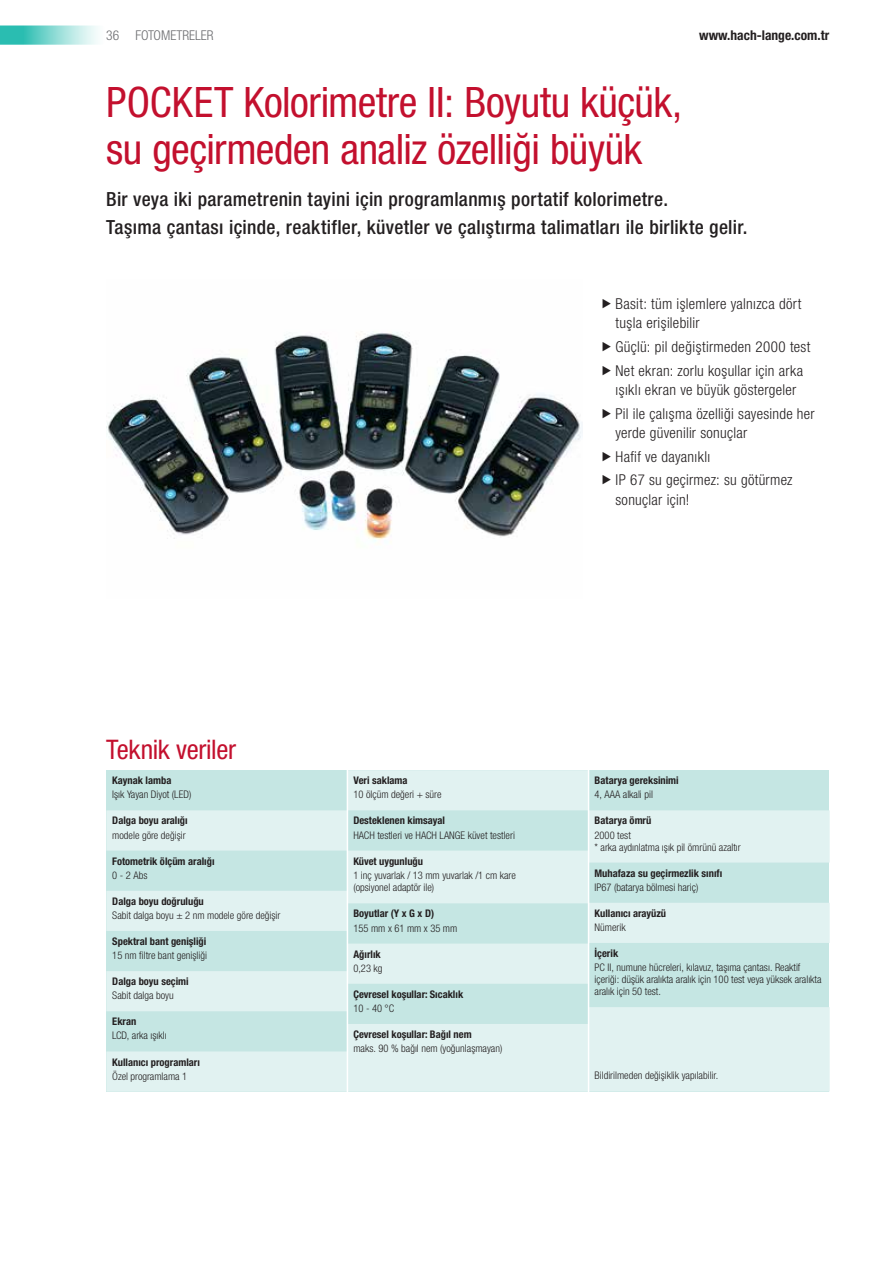
<style>
.page{position:relative;width:893px;height:1263px;background:#fff}
.page>*{position:absolute;margin:0;border:0;box-sizing:border-box;transform-origin:0 0}
._03_Headline_28_31_r{font:condensed 42px/46.5px "HL Helvetica Neue";letter-spacing:-.01em;color:#c3102e}
._05_Subline_18_25_5{font:condensed 27px "HL Helvetica Neue";letter-spacing:-.015em;color:#c3102e}
._04_Intro_13_19_blac{font:500 condensed 19.5px/28.5px "HL Helvetica Neue";letter-spacing:.015em;color:#231f20}
._09_Copy_10_12_7_bla{font:300 condensed 15px/19px "HL Helvetica Neue";letter-spacing:.02em;color:#231f20}
.t1{font:700 condensed 13.5px "HL Helvetica Neue";color:#231f20}
.t2{font:300 condensed 13.5px "HL Helvetica Neue";color:#6c6d70}
.CAT_Spec_Text{font:300 condensed 10.5px/12px "HL Helvetica Neue";color:#231f20}
.CAT_Spec_Header{font:700 condensed 10.5px "HL Helvetica Neue";color:#231f20}
</style>
<div class="page">
<svg style="left:0;top:26px;width:98px;height:19px;background:#81d7d0"></svg>
<div style="left:106px;top:770px;width:723px;height:321px;background:#c5e6e3"></div>
<img style="left:106px;top:331px;width:477px;height:211px">
<svg style="left:106px;top:810px;width:241px;height:282px;fill:#e1f2f1"></svg>
<svg style="left:348px;top:770px;width:240px;height:322px;fill:#e1f2f1"></svg>
<svg style="left:589px;top:810px;width:241px;height:281px;fill:#e1f2f1"></svg>
<hr style="left:347px;top:765px;width:1px;height:331px;background:#fff">
<hr style="left:588px;top:765px;width:1px;height:331px;background:#fff">
<p class="t2" style="left:106px;top:28px;width:109px">36 FOTOMETRELER</p>
<p class="t1" style="left:699px;top:28px;width:131px">www.hach-lange.com.tr</p>
<p class="_03_Headline_28_31_r" style="left:106px;top:79px;width:577px">POCKET Kolorimetre II: Boyutu küçük, su geçirmeden analiz özelliği büyük</p>
<p class="_04_Intro_13_19_blac" style="left:106px;top:184px;width:643px">Bir veya iki parametrenin tayini için programlanmış portatif kolorimetre.<br>Taşıma çantası içinde, reaktifler, küvetler ve çalıştırma talimatları ile birlikte gelir.</p>
<p class="_09_Copy_10_12_7_bla" style="left:615px;top:294px;width:187px">Basit: tüm işlemlere yalnızca dört tuşla erişilebilir</p>
<p class="_09_Copy_10_12_7_bla" style="left:615px;top:337px;width:197px">Güçlü: pil değiştirmeden 2000 test</p>
<p class="_09_Copy_10_12_7_bla" style="left:615px;top:361px;width:189px">Net ekran: zorlu koşullar için arka ışıklı ekran ve büyük göstergeler</p>
<p class="_09_Copy_10_12_7_bla" style="left:615px;top:404px;width:201px">Pil ile çalışma özelliği sayesinde her yerde güvenilir sonuçlar</p>
<p class="_09_Copy_10_12_7_bla" style="left:615px;top:447px;width:96px">Hafif ve dayanıklı</p>
<p class="_09_Copy_10_12_7_bla" style="left:615px;top:471px;width:179px">IP 67 su geçirmez: su götürmez sonuçlar için!</p>
<p class="_05_Subline_18_25_5" style="left:106px;top:734px;width:131px">Teknik veriler</p>
<p class="CAT_Spec_Header" style="left:112px;top:774px;width:61px">Kaynak lamba</p>
<p class="CAT_Spec_Text" style="left:112px;top:789px;width:81px">Işık Yayan Diyot (LED)</p>
<p class="CAT_Spec_Header" style="left:112px;top:814px;width:77px">Dalga boyu aralığı</p>
<p class="CAT_Spec_Text" style="left:112px;top:829px;width:75px">modele göre değişir</p>
<p class="CAT_Spec_Header" style="left:112px;top:855px;width:104px">Fotometrik ölçüm aralığı</p>
<p class="CAT_Spec_Text" style="left:112px;top:869px;width:37px">0 - 2 Abs</p>
<p class="CAT_Spec_Header" style="left:112px;top:895px;width:93px">Dalga boyu doğruluğu</p>
<p class="CAT_Spec_Text" style="left:112px;top:909px;width:170px">Sabit dalga boyu ± 2 nm modele göre değişir</p>
<p class="CAT_Spec_Header" style="left:112px;top:935px;width:96px">Spektral bant genişliği</p>
<p class="CAT_Spec_Text" style="left:112px;top:949px;width:96px">15 nm filtre bant genişliği</p>
<p class="CAT_Spec_Header" style="left:112px;top:975px;width:78px">Dalga boyu seçimi</p>
<p class="CAT_Spec_Text" style="left:112px;top:990px;width:63px">Sabit dalga boyu</p>
<p class="CAT_Spec_Header" style="left:112px;top:1015px;width:26px">Ekran</p>
<p class="CAT_Spec_Text" style="left:112px;top:1030px;width:56px">LCD, arka ışıklı</p>
<p class="CAT_Spec_Header" style="left:112px;top:1055px;width:89px">Kullanıcı programları</p>
<p class="CAT_Spec_Text" style="left:112px;top:1070px;width:76px">Özel programlama 1</p>
<p class="CAT_Spec_Header" style="left:353px;top:774px;width:56px">Veri saklama</p>
<p class="CAT_Spec_Text" style="left:353px;top:789px;width:90px">10 ölçüm değeri + süre</p>
<p class="CAT_Spec_Header" style="left:353px;top:814px;width:93px">Desteklenen kimsayal</p>
<p class="CAT_Spec_Text" style="left:353px;top:829px;width:163px">HACH testleri ve HACH LANGE küvet testleri</p>
<p class="CAT_Spec_Header" style="left:353px;top:855px;width:71px">Küvet uygunluğu</p>
<p class="CAT_Spec_Text" style="left:353px;top:870px;width:164px">1 inç yuvarlak / 13 mm yuvarlak /1 cm kare (opsiyonel adaptör ile)</p>
<p class="CAT_Spec_Header" style="left:353px;top:907px;width:82px">Boyutlar (Y x G x D)</p>
<p class="CAT_Spec_Text" style="left:353px;top:922px;width:105px">155 mm x 61 mm x 35 mm</p>
<p class="CAT_Spec_Header" style="left:353px;top:948px;width:29px">Ağırlık</p>
<p class="CAT_Spec_Text" style="left:353px;top:962px;width:31px">0,23 kg</p>
<p class="CAT_Spec_Header" style="left:353px;top:988px;width:111px">Çevresel koşullar: Sıcaklık</p>
<p class="CAT_Spec_Text" style="left:353px;top:1002px;width:42px">10 - 40 °C</p>
<p class="CAT_Spec_Header" style="left:353px;top:1028px;width:120px">Çevresel koşullar: Bağıl nem</p>
<p class="CAT_Spec_Text" style="left:353px;top:1042px;width:151px">maks. 90 % bağıl nem (yoğunlaşmayan)</p>
<p class="CAT_Spec_Header" style="left:594px;top:774px;width:86px">Batarya gereksinimi</p>
<p class="CAT_Spec_Text" style="left:594px;top:789px;width:60px">4, AAA alkali pil</p>
<p class="CAT_Spec_Header" style="left:594px;top:814px;width:58px">Batarya ömrü</p>
<p class="CAT_Spec_Text" style="left:594px;top:829px;width:38px">2000 test</p>
<p class="CAT_Spec_Text" style="left:594px;top:841px;width:148px">* arka aydınlatma ışık pil ömrünü azaltır</p>
<p class="CAT_Spec_Header" style="left:594px;top:867px;width:129px">Muhafaza su geçirmezlik sınıfı</p>
<p class="CAT_Spec_Text" style="left:594px;top:881px;width:105px">IP67 (batarya bölmesi hariç)</p>
<p class="CAT_Spec_Header" style="left:594px;top:907px;width:73px">Kullanıcı arayüzü</p>
<p class="CAT_Spec_Text" style="left:594px;top:921px;width:33px">Nümerik</p>
<p class="CAT_Spec_Header" style="left:594px;top:947px;width:25px">İçerik</p>
<p class="CAT_Spec_Text" style="left:594px;top:961px;width:229px">PC II, numune hücreleri, kılavuz, taşıma çantası. Reaktif içeriği: düşük aralıkta aralık için 100 test veya yüksek aralıkta aralık için 50 test.</p>
<p class="CAT_Spec_Text" style="left:594px;top:1070px;width:125px">Bildirilmeden değişiklik yapılabilir.</p>
</div>
